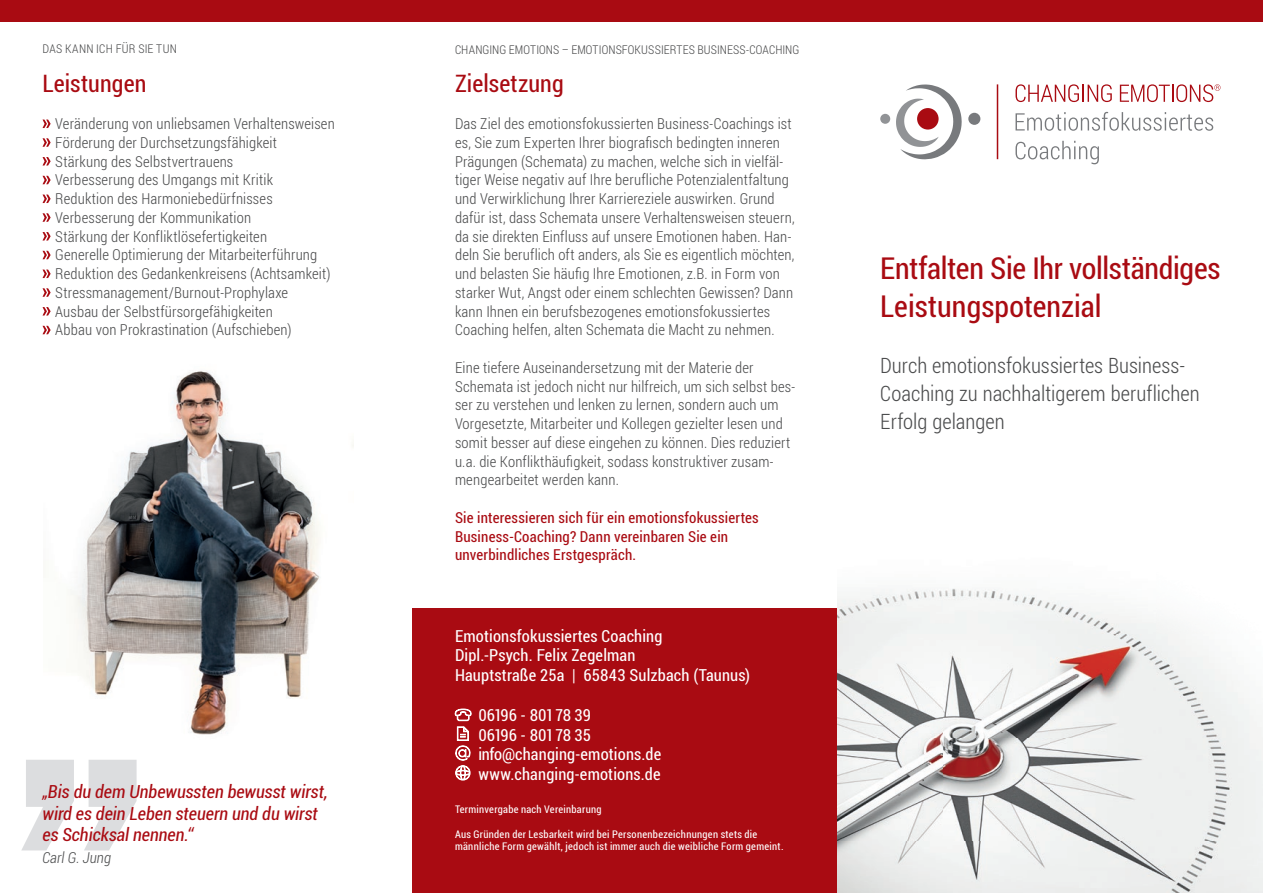
<style>
.page{position:relative;width:1263px;height:893px;background:#fff}
.page>*{position:absolute;margin:0;border:0;box-sizing:border-box;transform-origin:0 0}
.t1{font:30px/37.5px "Roboto Condensed";letter-spacing:-.005em;color:#a90b12}
.t2{font:24px "Roboto Condensed";letter-spacing:.005em;color:#a90b12}
.t3{font:300 21px/28px "Roboto Condensed";letter-spacing:.005em;color:#4b4c4d}
.t4{font:italic 18px/21.6px "Roboto Condensed";color:#a90b12}
.t5{font:16.5px/19.8px "Roboto Condensed";letter-spacing:.01em;color:#fff}
.t6{font:300 15px/18.8px "Roboto Condensed";letter-spacing:.01em;color:#4b4c4d}
.t7{font:15px/18.8px "Roboto Condensed";letter-spacing:.015em;color:#a90b12}
.t8{font:italic 300 15px "Roboto Condensed";color:#4b4c4d}
.t9{font:300 12px "Roboto Condensed";letter-spacing:.01em;color:#4b4c4d}
.t10{font:10.5px/12.6px "Roboto Condensed";letter-spacing:.03em;color:#fff}
</style>
<div class="page">
<div style="left:412px;top:608px;width:426px;height:285px;background:#a90b12"></div>
<svg style="left:455px;top:709px;width:17px;height:71px"></svg>
<div style="left:0;top:0;width:1263px;height:21px;background:#a90b12"></div>
<svg style="left:43px;top:120px;width:8px;height:8px"></svg>
<svg style="left:43px;top:138px;width:8px;height:9px"></svg>
<svg style="left:43px;top:157px;width:8px;height:9px"></svg>
<svg style="left:43px;top:176px;width:8px;height:8px"></svg>
<svg style="left:43px;top:195px;width:8px;height:8px"></svg>
<svg style="left:43px;top:213px;width:8px;height:9px"></svg>
<svg style="left:43px;top:232px;width:8px;height:9px"></svg>
<svg style="left:43px;top:251px;width:8px;height:8px"></svg>
<svg style="left:43px;top:270px;width:8px;height:8px"></svg>
<svg style="left:43px;top:288px;width:8px;height:9px"></svg>
<svg style="left:43px;top:307px;width:8px;height:9px"></svg>
<svg style="left:43px;top:326px;width:8px;height:8px"></svg>
<img style="left:71px;top:371px;width:282px;height:364px">
<img style="left:838px;top:588px;width:425px;height:305px">
<svg style="left:22px;top:760px;width:115px;height:90px"></svg>
<svg style="left:1015px;top:112px;width:198px;height:19px"></svg>
<svg style="left:1015px;top:141px;width:84px;height:23px"></svg>
<hr style="left:997px;top:84px;width:1px;height:75px;background:#a90b12">
<svg style="left:896px;top:84px;width:66px;height:75px"></svg>
<div style="left:917px;top:108px;width:21px;height:22px;background:#a90b12;border-radius:50%"></div>
<div style="left:968px;top:113px;width:12px;height:12px;background:#787a7d;border-radius:50%"></div>
<div style="left:880px;top:114px;width:10px;height:10px;background:#919396;border-radius:50%"></div>
<svg style="left:1015px;top:84px;width:97px;height:18px"></svg>
<svg style="left:1120px;top:84px;width:100px;height:18px"></svg>
<p class="t9" style="left:43px;top:40px;width:136px">DAS KANN ICH FÜR SIE TUN</p>
<h2 class="t2" style="left:43px;top:66px;width:105px">Leistungen</h2>
<p class="t6" style="left:55px;top:114px;width:281px">Veränderung von unliebsamen Verhaltensweisen Förderung der Durchsetzungsfähigkeit<br>Stärkung des Selbstvertrauens<br>Verbesserung des Umgangs mit Kritik Reduktion des Harmoniebedürfnisses Verbesserung der Kommunikation<br>Stärkung der Konfliktlösefertigkeiten<br>Generelle Optimierung der Mitarbeiterführung Reduktion des Gedankenkreisens (Achtsamkeit)<br>Stressmanagement/Burnout-Prophylaxe Ausbau der Selbstfürsorgefähigkeiten<br>Abbau von Prokrastination (Aufschieben)</p>
<p class="t4" style="left:43px;top:780px;width:287px">„Bis du dem Unbewussten bewusst wirst, wird es dein Leben steuern und du wirst es Schicksal nennen.“</p>
<p class="t8" style="left:43px;top:847px;width:70px">Carl G. Jung</p>
<p class="t9" style="left:455px;top:41px;width:346px">CHANGING EMOTIONS – EMOTIONSFOKUSSIERTES BUSINESS-COACHING</p>
<h2 class="t2" style="left:455px;top:66px;width:110px">Zielsetzung</h2>
<p class="t6" style="left:455px;top:114px;width:341px">Das Ziel des emotionsfokussierten Business-Coachings ist es, Sie zum Experten Ihrer biografisch bedingten inneren Prägungen (Schemata) zu machen, welche sich in vielfäl&shy;tiger Weise negativ auf Ihre berufliche Potenzialentfaltung und Verwirklichung Ihrer Karriereziele auswirken. Grund dafür ist, dass Schemata unsere Verhaltensweisen steuern, da sie direkten Einfluss auf unsere Emotionen haben. Han&shy;deln Sie beruflich oft anders, als Sie es eigentlich möchten, und belasten Sie häufig Ihre Emotionen, z.B. in Form von starker Wut, Angst oder einem schlechten Gewissen? Dann kann Ihnen ein berufsbezogenes emotionsfokussiertes Coaching helfen, alten Schemata die Macht zu nehmen.</p>
<p class="t6" style="left:455px;top:358px;width:342px">Eine tiefere Auseinandersetzung mit der Materie der Schemata ist jedoch nicht nur hilfreich, um sich selbst bes&shy;ser zu verstehen und lenken zu lernen, sondern auch um Vorgesetzte, Mitarbeiter und Kollegen gezielter lesen und somit besser auf diese eingehen zu können. Dies reduziert u.a. die Konflikthäufigkeit, sodass konstruktiver zusam&shy;mengearbeitet werden kann.</p>
<p class="t7" style="left:455px;top:508px;width:305px">Sie interessieren sich für ein emotionsfokussiertes<br>Business-Coaching? Dann vereinbaren Sie ein unverbindliches Erstgespräch.</p>
<p class="t5" style="left:455px;top:625px;width:296px">Emotionsfokussiertes Coaching<br>Dipl.-Psych. Felix Zegelman<br>Hauptstraße 25a | 65843 Sulzbach (Taunus)</p>
<p class="t5" style="left:478px;top:704px;width:184px">06196 - 801 78 39<br>06196 - 801 78 35 info@changing-emotions.de www.changing-emotions.de</p>
<p class="t10" style="left:455px;top:802px;width:148px">Terminvergabe nach Vereinbarung</p>
<p class="t10" style="left:455px;top:827px;width:330px">Aus Gründen der Lesbarkeit wird bei Personenbezeichnungen stets die männliche Form gewählt, jedoch ist immer auch die weibliche Form gemeint.</p>
<h1 class="t1" style="left:880px;top:249px;width:342px">Entfalten Sie Ihr vollständiges<br>Leistungspotenzial</h1>
<h3 class="t3" style="left:880px;top:351px;width:321px">Durch emotionsfokussiertes Business-<br>Coaching zu nachhaltigerem beruflichen<br>Erfolg gelangen</h3>
</div>
